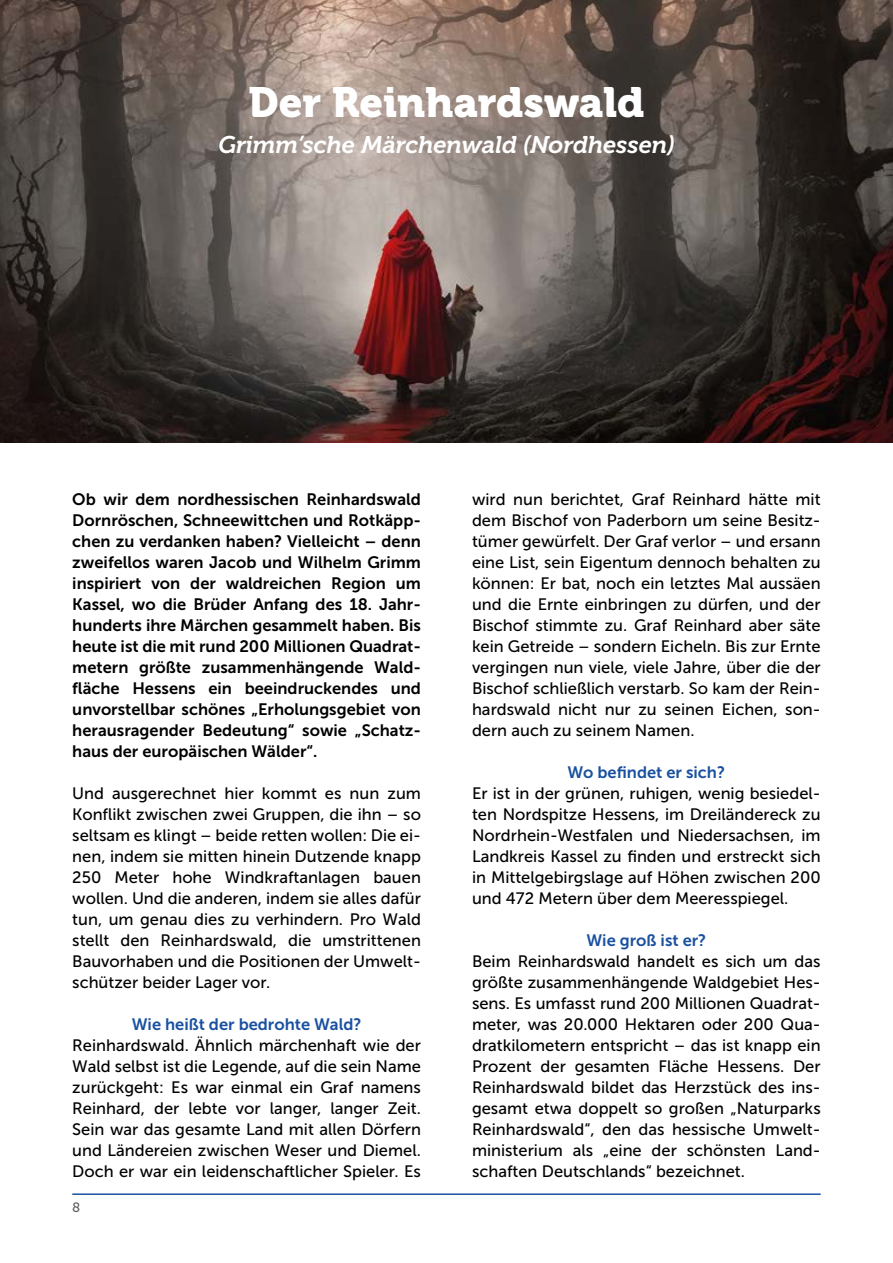
<style>
.page{position:relative;width:893px;height:1263px;background:#fff}
.page>*{position:absolute;margin:0;border:0;box-sizing:border-box;transform-origin:0 0}
.t1{font:42px "Museo 900";color:#fff}
.t2{font:italic 24px "Museo 700";color:#fff}
.t3{font:16.5px/21px "Museo Sans 500";color:#000;text-align:justify}
.t4{font:16.5px/21px "Museo Sans 700";color:#000;text-align:justify}
.t5{font:16.5px "Museo Sans 700";color:#1951a0}
.t6{font:13.5px "Museo Sans 500";color:#646363}
</style>
<div class="page">
<hr style="left:72px;top:1193px;width:749px;height:2px;background:#1951a0">
<img style="left:0;top:0;width:893px;height:442px">
<h1 class="t1" style="left:248px;top:78px;width:398px">Der Reinhardswald</h1>
<h2 class="t2" style="left:218px;top:131px;width:458px">Grimm’sche Märchenwald (Nordhessen)</h2>
<p class="t4" style="left:72px;top:489px;width:350px">Ob wir dem nordhessischen Reinhardswald Dornröschen, Schneewittchen und Rotkäpp&shy;chen zu verdanken haben? Vielleicht – denn zweifellos waren Jacob und Wilhelm Grimm inspiriert von der waldreichen Region um Kassel, wo die Brüder Anfang des 18. Jahr&shy;hunderts ihre Märchen gesammelt haben. Bis heute ist die mit rund 200 Millionen Quadrat&shy;metern größte zusammenhängende Wald&shy;fläche Hessens ein beeindruckendes und unvorstellbar schönes „Erholungsgebiet von herausragender Bedeutung“ sowie „Schatz&shy;haus der europäischen Wälder“.</p>
<p class="t3" style="left:72px;top:783px;width:350px">Und ausgerechnet hier kommt es nun zum Konflikt zwischen zwei Gruppen, die ihn – so seltsam es klingt – beide retten wollen: Die ei&shy;nen, indem sie mitten hinein Dutzende knapp 250 Meter hohe Windkraftanlagen bauen wollen. Und die anderen, indem sie alles dafür tun, um genau dies zu verhindern. Pro Wald stellt den Reinhardswald, die umstrittenen Bauvorhaben und die Positionen der Umwelt&shy;schützer beider Lager vor.</p>
<p class="t5" style="left:132px;top:1015px;width:231px">Wie heißt der bedrohte Wald?</p>
<p class="t3" style="left:72px;top:1035px;width:350px">Reinhardswald. Ähnlich märchenhaft wie der Wald selbst ist die Legende, auf die sein Name zurückgeht: Es war einmal ein Graf namens Reinhard, der lebte vor langer, langer Zeit.<br>Sein war das gesamte Land mit allen Dörfern und Ländereien zwischen Weser und Diemel.<br>Doch er war ein leidenschaftlicher Spieler. Es</p>
<p class="t6" style="left:72px;top:1200px;width:10px">8</p>
<p class="t3" style="left:472px;top:489px;width:350px">wird nun berichtet, Graf Reinhard hätte mit dem Bischof von Paderborn um seine Besitz&shy;tümer gewürfelt. Der Graf verlor – und ersann eine List, sein Eigentum dennoch behalten zu können: Er bat, noch ein letztes Mal aussäen und die Ernte einbringen zu dürfen, und der Bischof stimmte zu. Graf Reinhard aber säte kein Getreide – sondern Eicheln. Bis zur Ernte vergingen nun viele, viele Jahre, über die der Bischof schließlich verstarb. So kam der Rein&shy;hardswald nicht nur zu seinen Eichen, son&shy;dern auch zu seinem Namen.</p>
<p class="t5" style="left:568px;top:763px;width:159px">Wo befindet er sich?</p>
<p class="t3" style="left:472px;top:783px;width:350px">Er ist in der grünen, ruhigen, wenig besiedel&shy;ten Nordspitze Hessens, im Dreiländereck zu Nordrhein-Westfalen und Niedersachsen, im Landkreis Kassel zu finden und erstreckt sich in Mittelgebirgslage auf Höhen zwischen 200 und 472 Metern über dem Meeresspiegel.</p>
<p class="t5" style="left:586px;top:931px;width:121px">Wie groß ist er?</p>
<p class="t3" style="left:472px;top:951px;width:350px">Beim Reinhardswald handelt es sich um das größte zusammenhängende Waldgebiet Hes&shy;sens. Es umfasst rund 200 Millionen Quadrat&shy;meter, was 20.000 Hektaren oder 200 Qua&shy;dratkilometern entspricht – das ist knapp ein Prozent der gesamten Fläche Hessens. Der Reinhardswald bildet das Herzstück des ins&shy;gesamt etwa doppelt so großen „Naturparks Reinhardswald“, den das hessische Umwelt&shy;ministerium als „eine der schönsten Land&shy;schaften Deutschlands“ bezeichnet.</p>
</div>
